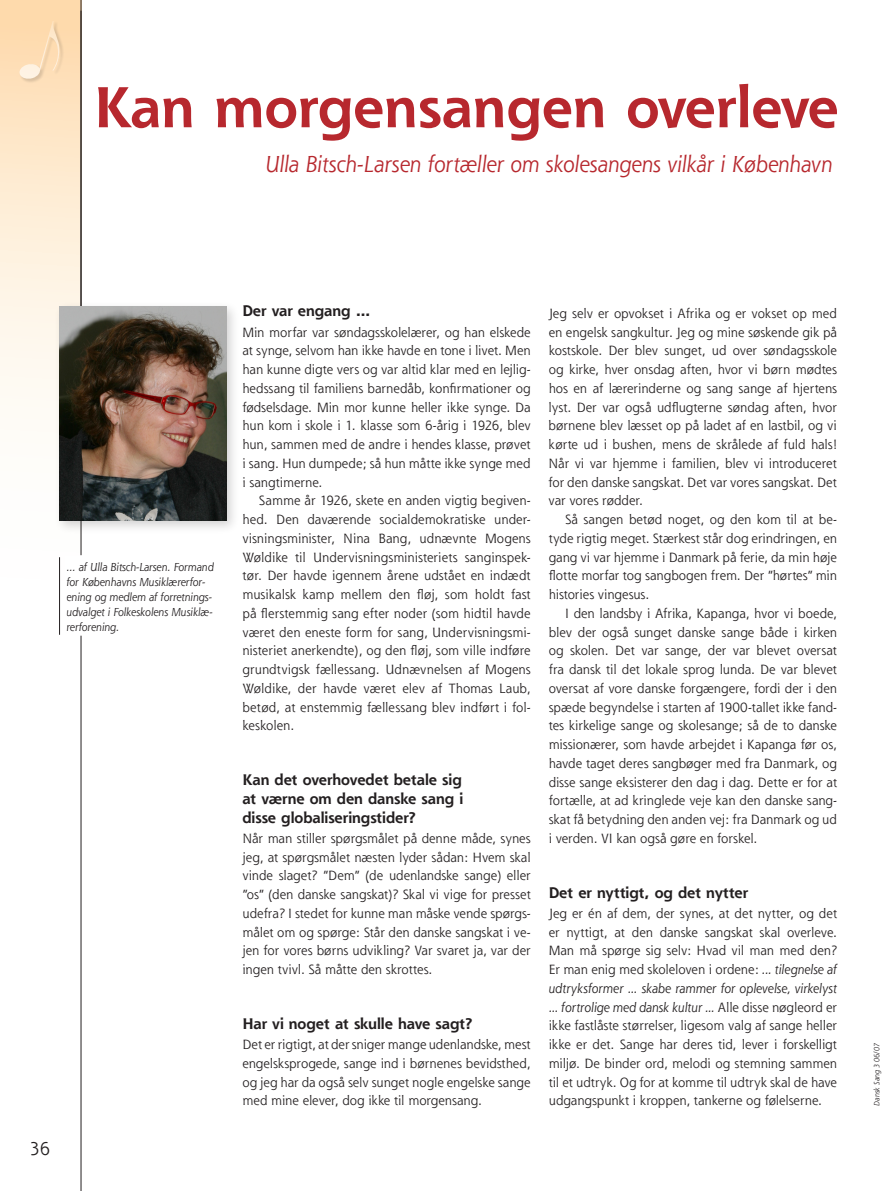
<style>
.page{position:relative;width:891px;height:1191px;background:#fff}
.page>*{position:absolute;margin:0;border:0;box-sizing:border-box;transform-origin:0 0}
.t1{font:700 56.25px "Shannon";color:#b7282e}
.t2{font:italic 22.5px "Shannon";letter-spacing:-.01em;color:#b7282e}
.t3{font:18px "Shannon";color:#231f20}
.t4{font:700 15px/18.8px "Shannon";letter-spacing:-.005em;color:#231f20;text-align:justify}
.t5{font:13.05px/18.8px "Shannon";letter-spacing:-.005em;color:#231f20;text-align:justify}
.t6{font:italic 11.25px/15px "Shannon";letter-spacing:-.005em;color:#231f20}
.t7{font:italic 7.5px "Shannon";letter-spacing:.01em;color:#231f20}
.s1{font-style:italic}
</style>
<div class="page">
<svg style="left:0;top:0;width:81px;height:805px"></svg>
<hr style="left:81px;top:0;width:1px;height:1191px;background:#231f20">
<div style="left:66px;top:556px;width:159px;height:79px;background:#fff"></div>
<hr style="left:59px;top:557px;width:1px;height:78px;background:#231f20">
<div style="left:54px;top:300px;width:188px;height:236px;background:#231f20;opacity:.2"></div>
<img style="left:60px;top:306px;width:166px;height:215px">
<svg style="left:18px;top:15px;width:50px;height:71px;background:#f9d8af"></svg>
<h1 class="t1" style="left:94px;top:72px;width:747px">Kan morgensangen overleve</h1>
<h2 class="t2" style="left:265px;top:150px;width:569px">Ulla Bitsch-Larsen fortæller om skolesangens vilkår i København</h2>
<p class="t6" style="left:66px;top:560px;width:149px">... af Ulla Bitsch-Larsen. Formand for Københavns Musiklærerfor&shy;ening og medlem af forretnings&shy;udvalget i Folkeskolens Musiklæ&shy;rerforening.</p>
<h3 class="t3" style="left:30px;top:1137px;width:22px">36</h3>
<p class="t4" style="left:242px;top:301px;width:130px">Der var engang ...</p>
<p class="t5" style="left:242px;top:322px;width:290px">Min morfar var søndagsskolelærer, og han elskede at synge, selvom han ikke havde en tone i livet. Men han kunne digte vers og var altid klar med en lejlig&shy;hedssang til familiens barnedåb, konfirmationer og fødselsdage. Min mor kunne heller ikke synge. Da hun kom i skole i 1. klasse som 6-årig i 1926, blev hun, sammen med de andre i hendes klasse, prøvet i sang. Hun dumpede; så hun måtte ikke synge med i sangtimerne.</p>
<p class="t5" style="left:242px;top:491px;width:290px;text-indent:17px">Samme år 1926, skete en anden vigtig begiven&shy;hed. Den daværende socialdemokratiske under&shy;visningsminister, Nina Bang, udnævnte Mogens Wøldike til Undervisningsministeriets sanginspek&shy;tør. Der havde igennem årene udstået en indædt musikalsk kamp mellem den fløj, som holdt fast på flerstemmig sang efter noder (som hidtil havde været den eneste form for sang, Undervisningsmi&shy;nisteriet anerkendte), og den fløj, som ville indføre grundtvigsk fællessang. Udnævnelsen af Mogens Wøldike, der havde været elev af Thomas Laub, betød, at enstemmig fællessang blev indført i fol&shy;keskolen.</p>
<p class="t4" style="left:242px;top:770px;width:222px">Kan det overhovedet betale sig at værne om den danske sang i disse globaliseringstider?</p>
<p class="t5" style="left:242px;top:828px;width:290px">Når man stiller spørgsmålet på denne måde, synes jeg, at spørgsmålet næsten lyder sådan: Hvem skal vinde slaget? ”Dem” (de udenlandske sange) eller ”os” (den danske sangskat)? Skal vi vige for presset udefra? I stedet for kunne man måske vende spørgs&shy;målet om og spørge: Står den danske sangskat i ve&shy;jen for vores børns udvikling? Var svaret ja, var der ingen tvivl. Så måtte den skrottes.</p>
<p class="t4" style="left:242px;top:1014px;width:232px">Har vi noget at skulle have sagt?</p>
<p class="t5" style="left:242px;top:1035px;width:290px">Det er rigtigt, at der sniger mange udenlandske, mest engelsksprogede, sange ind i børnenes bevidsthed, og jeg har da også selv sunget nogle engelske sange med mine elever, dog ikke til morgensang.</p>
<p class="t5" style="left:549px;top:303px;width:290px">Jeg selv er opvokset i Afrika og er vokset op med en engelsk sangkultur. Jeg og mine søskende gik på kostskole. Der blev sunget, ud over søndagsskole og kirke, hver onsdag aften, hvor vi børn mødtes hos en af lærerinderne og sang sange af hjertens lyst. Der var også udflugterne søndag aften, hvor børnene blev læsset op på ladet af en lastbil, og vi kørte ud i bushen, mens de skrålede af fuld hals!<br>Når vi var hjemme i familien, blev vi introduceret for den danske sangskat. Det var vores sangskat. Det var vores rødder.</p>
<p class="t5" style="left:549px;top:510px;width:290px;text-indent:16px">Så sangen betød noget, og den kom til at be&shy;tyde rigtig meget. Stærkest står dog erindringen, en gang vi var hjemme i Danmark på ferie, da min høje flotte morfar tog sangbogen frem. Der ”hørtes” min histories vingesus.</p>
<p class="t5" style="left:549px;top:603px;width:290px;text-indent:17px">I den landsby i Afrika, Kapanga, hvor vi boede, blev der også sunget danske sange både i kirken og skolen. Det var sange, der var blevet oversat fra dansk til det lokale sprog lunda. De var blevet oversat af vore danske forgængere, fordi der i den spæde begyndelse i starten af 1900-tallet ikke fand&shy;tes kirkelige sange og skolesange; så de to danske missionærer, som havde arbejdet i Kapanga før os, havde taget deres sangbøger med fra Danmark, og disse sange eksisterer den dag i dag. Dette er for at fortælle, at ad kringlede veje kan den danske sang&shy;skat få betydning den anden vej: fra Danmark og ud i verden. VI kan også gøre en forskel.</p>
<p class="t4" style="left:549px;top:883px;width:201px">Det er nyttigt, og det nytter</p>
<p class="t5" style="left:549px;top:903px;width:290px">Jeg er én af dem, der synes, at det nytter, og det er nyttigt, at den danske sangskat skal overleve.<br>Man må spørge sig selv: Hvad vil man med den?<br>Er man enig med skoleloven i ordene: <span class="s1">... tilegnelse af udtryksformer ... skabe rammer for oplevelse, virkelyst ... fortrolige med dansk kultur ...</span> Alle disse nøgleord er ikke fastlåste størrelser, ligesom valg af sange heller ikke er det. Sange har deres tid, lever i forskelligt miljø. De binder ord, melodi og stemning sammen til et udtryk. Og for at komme til udtryk skal de have udgangspunkt i kroppen, tankerne og følelserne.</p>
<p class="t7" style="left:872px;top:1106px;width:64px;rotate:-90deg">Dansk Sang 3 06/07</p>
</div>
